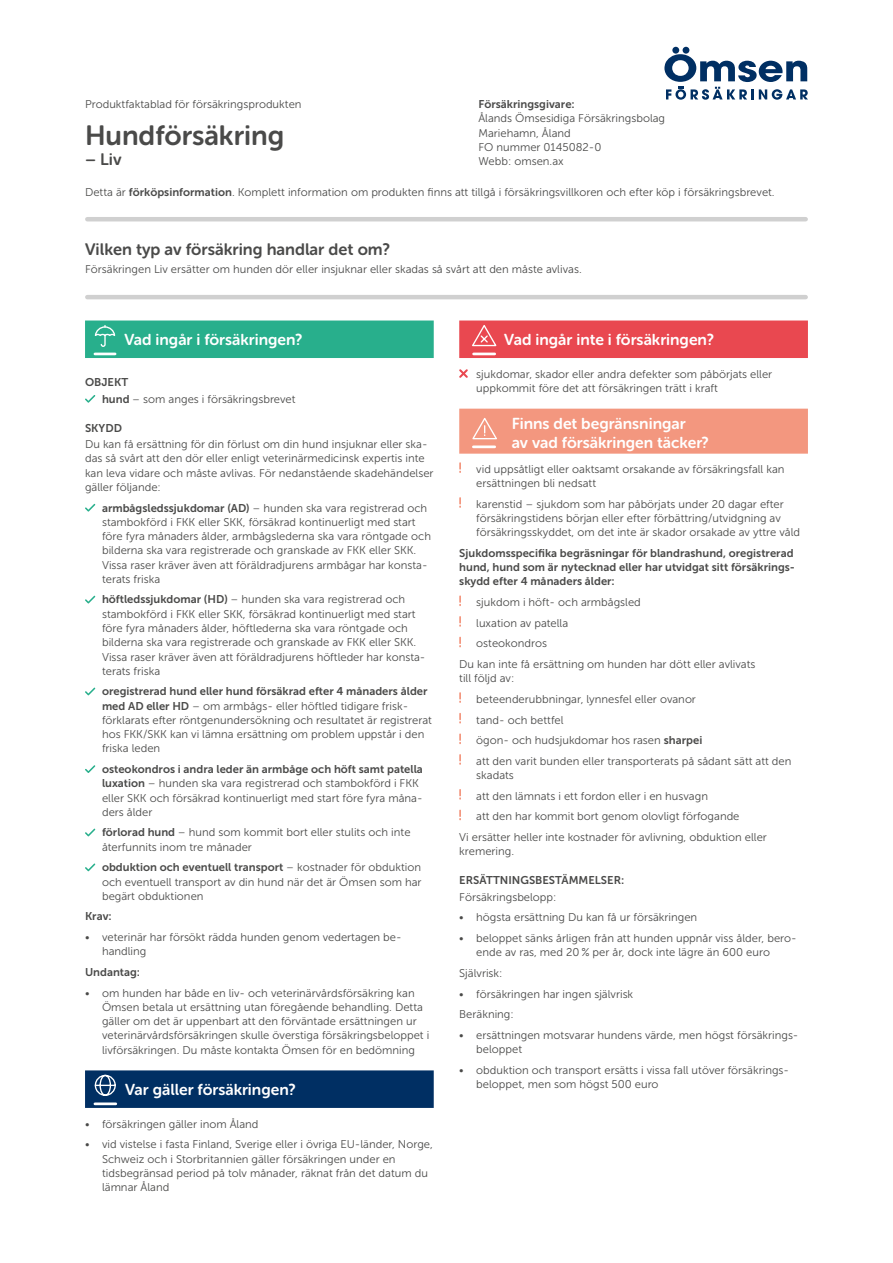
<style>
.page{position:relative;width:893px;height:1263px;background:#fff}
.page>*{position:absolute;margin:0;border:0;box-sizing:border-box;transform-origin:0 0}
.t1{font:27.75px "Museo Sans Rounded 700";color:#4a4a49}
.t2{font:16.5px "Museo Sans Rounded 700";color:#4a4a49}
.t3{font:15.75px/19.5px "Museo Sans Rounded 700";color:#fff}
.t4{font:11.25px/14.2px "Museo Sans 300";color:#4a4a49}
.t5{font:11.25px/14.2px "Museo Sans 700";color:#4a4a49}
.s1{font-family:"Museo Sans 700"}
.s2{font-family:"Museo Sans 300"}
</style>
<div class="page">
<div style="left:672px;top:47px;width:7px;height:7px;background:#002f63;border-radius:50%"></div>
<div style="left:683px;top:47px;width:6px;height:7px;background:#002f63;border-radius:50%"></div>
<svg style="left:664px;top:54px;width:144px;height:46px"></svg>
<div style="left:85px;top:320px;width:349px;height:38px;background:#28af8c"></div>
<div style="left:459px;top:320px;width:349px;height:38px;background:#e94850"></div>
<svg style="left:472px;top:325px;width:25px;height:22px"></svg>
<svg style="left:85px;top:395px;width:10px;height:8px"></svg>
<svg style="left:85px;top:504px;width:10px;height:8px"></svg>
<svg style="left:85px;top:596px;width:10px;height:7px"></svg>
<svg style="left:85px;top:688px;width:10px;height:7px"></svg>
<svg style="left:85px;top:765px;width:10px;height:8px"></svg>
<svg style="left:85px;top:829px;width:10px;height:7px"></svg>
<svg style="left:85px;top:863px;width:10px;height:8px"></svg>
<div style="left:85px;top:1070px;width:349px;height:38px;background:#002f63"></div>
<svg style="left:94px;top:1074px;width:22px;height:22px"></svg>
<svg style="left:459px;top:369px;width:9px;height:9px"></svg>
<div style="left:459px;top:409px;width:349px;height:45px;background:#f3977f"></div>
<hr style="left:87px;top:295px;width:719px;height:4px;background:#d0d0d0">
<hr style="left:87px;top:217px;width:719px;height:4px;background:#d0d0d0">
<svg style="left:472px;top:418px;width:25px;height:22px"></svg>
<hr style="left:473px;top:445px;width:22px;height:3px;background:#fff">
<hr style="left:474px;top:353px;width:21px;height:2px;background:#fff">
<hr style="left:95px;top:1102px;width:21px;height:3px;background:#fff">
<svg style="left:94px;top:326px;width:22px;height:21px"></svg>
<hr style="left:95px;top:353px;width:20px;height:2px;background:#fff">
<svg style="left:459px;top:462px;width:2px;height:11px"></svg>
<svg style="left:459px;top:497px;width:2px;height:11px"></svg>
<svg style="left:459px;top:595px;width:2px;height:11px"></svg>
<svg style="left:459px;top:616px;width:2px;height:11px"></svg>
<svg style="left:459px;top:637px;width:2px;height:10px"></svg>
<svg style="left:459px;top:692px;width:2px;height:11px"></svg>
<svg style="left:459px;top:713px;width:2px;height:10px"></svg>
<svg style="left:459px;top:733px;width:2px;height:11px"></svg>
<svg style="left:459px;top:754px;width:2px;height:11px"></svg>
<svg style="left:459px;top:789px;width:2px;height:11px"></svg>
<svg style="left:459px;top:810px;width:2px;height:10px"></svg>
<p class="t4" style="left:85px;top:97px;width:218px">Produktfaktablad för försäkringsprodukten</p>
<p class="t5" style="left:478px;top:97px;width:98px">Försäkringsgivare:</p>
<p class="t4" style="left:478px;top:111px;width:188px">Ålands Ömsesidiga Försäkringsbolag<br>Mariehamn, Åland<br>FO nummer 0145082-0<br>Webb: omsen.ax</p>
<h1 class="t1" style="left:85px;top:120px;width:201px">Hundförsäkring</h1>
<h2 class="t2" style="left:85px;top:150px;width:38px">– Liv</h2>
<p class="t4" style="left:85px;top:185px;width:691px">Detta är <span class="s1">förköpsinformation</span>. Komplett information om produkten fnns att tillgå i försäkringsvillkoren och efter köp i försäkringsbrevet.</p>
<h2 class="t2" style="left:85px;top:240px;width:307px">Vilken typ av försäkring handlar det om?</h2>
<p class="t4" style="left:85px;top:262px;width:498px">Försäkringen Liv ersätter om hunden dör eller insjuknar eller skadas så svårt att den måste avlivas.</p>
<h3 class="t3" style="left:124px;top:330px;width:180px">Vad ingår i försäkringen?</h3>
<p class="t5" style="left:85px;top:375px;width:45px">OBJEKT</p>
<p class="t4" style="left:102px;top:392px;width:195px"><span class="s1">hund</span> – som anges i försäkringsbrevet</p>
<p class="t5" style="left:85px;top:421px;width:38px">SKYDD</p>
<p class="t4" style="left:85px;top:437px;width:350px">Du kan få ersättning för din förlust om din hund insjuknar eller ska&shy;das så svårt att den dör eller enligt veterinärmedicinsk expertis inte kan leva vidare och måste avlivas. För nedanstående skadehändelser gäller följande:</p>
<p class="t4" style="left:102px;top:501px;width:330px"><span class="s1">armbågsledssjukdomar (AD)</span> – hunden ska vara registrerad och stambokförd i FKK eller SKK, försäkrad kontinuerligt med start före fyra månaders ålder, armbågslederna ska vara röntgade och bilderna ska vara registrerade och granskade av FKK eller SKK.<br>Vissa raser kräver även att föräldradjurens armbågar har konsta&shy;terats friska</p>
<p class="t4" style="left:102px;top:592px;width:325px"><span class="s1">höftledssjukdomar (HD)</span> – hunden ska vara registrerad och stambokförd i FKK eller SKK, försäkrad kontinuerligt med start före fyra månaders ålder, höftlederna ska vara röntgade och bilderna ska vara registrerade och granskade av FKK eller SKK.<br>Vissa raser kräver även att föräldradjurens höftleder har konsta&shy;terats friska</p>
<p class="t5" style="left:102px;top:684px;width:327px">oregistrerad hund eller hund försäkrad efter 4 månaders ålder</p>
<p class="t4" style="left:102px;top:699px;width:331px"><span class="s1">med AD eller HD</span> – om armbågs- eller höftled tidigare frisk&shy;förklarats efter röntgenundersökning och resultatet är registrerat hos FKK/SKK kan vi lämna ersättning om problem uppstår i den friska leden</p>
<p class="t5" style="left:102px;top:762px;width:322px">osteokondros i andra leder än armbåge och höft samt patella</p>
<p class="t4" style="left:102px;top:776px;width:322px"><span class="s1">luxation</span> – hunden ska vara registrerad och stambokförd i FKK eller SKK och försäkrad kontinuerligt med start före fyra måna&shy;ders ålder</p>
<p class="t4" style="left:102px;top:825px;width:310px"><span class="s1">förlorad hund</span> – hund som kommit bort eller stulits och inte återfunnits inom tre månader</p>
<p class="t5" style="left:102px;top:860px;width:320px">obduktion och eventuell transport <span class="s2">– kostnader för obduktion</span></p>
<p class="t4" style="left:102px;top:874px;width:321px">och eventuell transport av din hund när det är Ömsen som har begärt obduktionen</p>
<p class="t5" style="left:85px;top:909px;width:28px">Krav:</p>
<p class="t4" style="left:102px;top:930px;width:301px;text-indent:-17px">• veterinär har försökt rädda hunden genom vedertagen be&shy;handling</p>
<p class="t5" style="left:85px;top:965px;width:57px">Undantag:</p>
<p class="t4" style="left:102px;top:986px;width:329px;text-indent:-17px">• om hunden har både en liv- och veterinärvårdsförsäkring kan Ömsen betala ut ersättning utan föregående behandling. Detta gäller om det är uppenbart att den förväntade ersättningen ur veterinärvårdsförsäkringen skulle överstiga försäkringsbeloppet i livförsäkringen. Du måste kontakta Ömsen för en bedömning</p>
<h3 class="t3" style="left:125px;top:1079px;width:172px">Var gäller försäkringen?</h3>
<p class="t4" style="left:85px;top:1117px;width:175px">• försäkringen gäller inom Åland</p>
<p class="t4" style="left:102px;top:1137px;width:332px;text-indent:-17px">• vid vistelse i fasta Finland, Sverige eller i övriga EU-länder, Norge, Schweiz och i Storbritannien gäller försäkringen under en tidsbegränsad period på tolv månader, räknat från det datum du lämnar Åland</p>
<h3 class="t3" style="left:504px;top:330px;width:211px">Vad ingår inte i försäkringen?</h3>
<p class="t4" style="left:476px;top:367px;width:298px">sjukdomar, skador eller andra defekter som påbörjats eller uppkommit före det att försäkringen trätt i kraft</p>
<h3 class="t3" style="left:512px;top:414px;width:199px">Finns det begränsningar<br>av vad försäkringen täcker?</h3>
<p class="t4" style="left:476px;top:462px;width:310px">vid uppsåtligt eller oaktsamt orsakande av försäkringsfall kan ersättningen bli nedsatt</p>
<p class="t4" style="left:476px;top:497px;width:325px">karenstid – sjukdom som har påbörjats under 20 dagar efter försäkringstidens början eller efter förbättring/utvidgning av försäkringsskyddet, om det inte är skador orsakade av yttre våld</p>
<p class="t5" style="left:459px;top:546px;width:337px">Sjukdomsspecifka begräsningar för blandrashund, oregistrerad hund, hund som är nytecknad eller har utvidgat sitt försäkrings&shy;skydd efter 4 månaders ålder:</p>
<p class="t4" style="left:476px;top:595px;width:166px">sjukdom i höft- och armbågsled</p>
<p class="t4" style="left:476px;top:616px;width:93px">luxation av patella</p>
<p class="t4" style="left:476px;top:636px;width:72px">osteokondros</p>
<p class="t4" style="left:459px;top:657px;width:298px">Du kan inte få ersättning om hunden har dött eller avlivats</p>
<p class="t4" style="left:476px;top:668px;width:317px;line-height:20.5px;text-indent:-17px">till följd av:<br>beteenderubbningar, lynnesfel eller ovanor<br>tand- och bettfel<br>ögon- och hudsjukdomar hos rasen <span class="s1">sharpei<br></span>att den varit bunden eller transporterats på sådant sätt att den</p>
<p class="t4" style="left:476px;top:768px;width:39px">skadats</p>
<p class="t4" style="left:476px;top:789px;width:233px">att den lämnats i ett fordon eller i en husvagn</p>
<p class="t4" style="left:476px;top:809px;width:265px">att den har kommit bort genom olovligt förfogande</p>
<p class="t4" style="left:459px;top:830px;width:309px">Vi ersätter heller inte kostnader för avlivning, obduktion eller</p>
<p class="t4" style="left:459px;top:844px;width:56px">kremering.</p>
<p class="t5" style="left:459px;top:873px;width:167px">ERSÄTTNINGSBESTÄMMELSER:</p>
<p class="t4" style="left:459px;top:890px;width:99px">Försäkringsbelopp:</p>
<p class="t4" style="left:459px;top:910px;width:239px">• högsta ersättning Du kan få ur försäkringen</p>
<p class="t4" style="left:476px;top:931px;width:322px;text-indent:-17px">• beloppet sänks årligen från att hunden uppnår viss ålder, bero&shy;ende av ras, med 20 % per år, dock inte lägre än 600 euro</p>
<p class="t4" style="left:459px;top:966px;width:45px">Självrisk:</p>
<p class="t4" style="left:459px;top:983px;width:176px;line-height:20.7px">• försäkringen har ingen självrisk<br>Beräkning:</p>
<p class="t4" style="left:476px;top:1028px;width:324px;text-indent:-17px">• ersättningen motsvarar hundens värde, men högst försäkrings&shy;beloppet</p>
<p class="t4" style="left:476px;top:1063px;width:314px;text-indent:-17px">• obduktion och transport ersätts i vissa fall utöver försäkrings&shy;beloppet, men som högst 500 euro</p>
</div>
